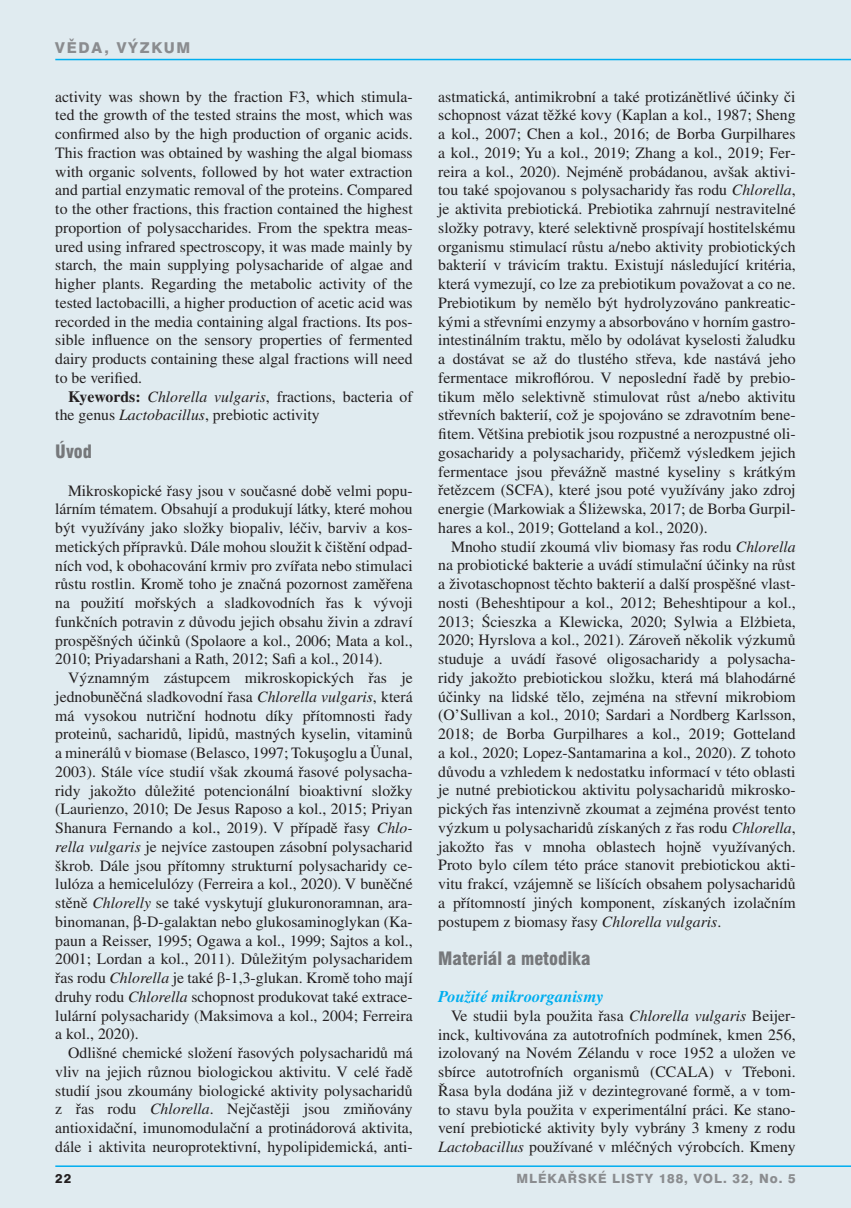
<style>
.page{position:relative;width:851px;height:1208px;background:#fff}
.page>*{position:absolute;margin:0;border:0;box-sizing:border-box;transform-origin:0 0}
.t1{font:900 condensed 18px "Swiss 721 BTCE";color:#76787b}
.t2{font:italic 700 16.5px "Times CE";color:#00aeef}
.t3{font:15.75px/18.8px "Times CE";color:#231f20;text-align:justify}
.t4{font:800 15px "Swiss 721 BTCE";letter-spacing:.12em;color:#8a8c8f}
.t5{font:800 12.75px "Swiss 721 BTCE";letter-spacing:.075em;color:#8a8c8f}
.t6{font:800 12.75px "Swiss 721 BTCE";color:#231f20}
.s1{font-weight:700}
.s2{font-style:italic}
</style>
<div class="page">
<div style="left:0;top:0;width:850px;height:1208px;background:#e0ebf0"></div>
<hr style="left:850px;top:0;width:1px;height:1208px;background:#e0ebf0">
<hr style="left:55px;top:59px;width:795px;height:1px;background:#00aeef">
<hr style="left:55px;top:1165px;width:795px;height:2px;background:#00aeef">
<p class="t4" style="left:55px;top:38px;width:137px">VĚDA, VÝZKUM</p>
<p class="t3" style="left:55px;top:87px;width:359px">activity was shown by the fraction F3, which stimula&shy;ted the growth of the tested strains the most, which was confirmed also by the high production of organic acids.<br>This fraction was obtained by washing the algal biomass with organic solvents, followed by hot water extraction and partial enzymatic removal of the proteins. Compared to the other fractions, this fraction contained the highest proportion of polysaccharides. From the spektra meas&shy;ured using infrared spectroscopy, it was made mainly by starch, the main supplying polysacharide of algae and higher plants. Regarding the metabolic activity of the tested lactobacilli, a higher production of acetic acid was recorded in the media containing algal fractions. Its pos&shy;sible influence on the sensory properties of fermented dairy products containing these algal fractions will need to be verified.</p>
<p class="t3" style="left:55px;top:387px;width:359px;text-indent:13px"><span class="s1">Kyewords:</span> <span class="s2">Chlorella vulgaris</span>, fractions, bacteria of the genus <span class="s2">Lactobacillus</span>, prebiotic activity</p>
<p class="t1" style="left:55px;top:439px;width:38px">Úvod</p>
<p class="t3" style="left:55px;top:481px;width:359px;text-indent:13px">Mikroskopické řasy jsou v současné době velmi popu&shy;lárním tématem. Obsahují a produkují látky, které mohou být využívány jako složky biopaliv, léčiv, barviv a kos&shy;metických přípravků. Dále mohou sloužit k čištění odpad&shy;ních vod, k obohacování krmiv pro zvířata nebo stimulaci růstu rostlin. Kromě toho je značná pozornost zaměřena na použití mořských a sladkovodních řas k vývoji funkčních potravin z důvodu jejich obsahu živin a zdraví prospěšných účinků (Spolaore a kol., 2006; Mata a kol., 2010; Priyadarshani a Rath, 2012; Safi a kol., 2014).</p>
<p class="t3" style="left:55px;top:668px;width:359px;text-indent:13px">Významným zástupcem mikroskopických řas je jednobuněčná sladkovodní řasa <span class="s2">Chlorella vulgaris</span>, která má vysokou nutriční hodnotu díky přítomnosti řady proteinů, sacharidů, lipidů, mastných kyselin, vitaminů a minerálů v biomase (Belasco, 1997; Tokuşoglu a Üunal, 2003). Stále více studií však zkoumá řasové polysacha&shy;ridy jakožto důležité potencionální bioaktivní složky (Laurienzo, 2010; De Jesus Raposo a kol., 2015; Priyan Shanura Fernando a kol., 2019). V případě řasy <span class="s2">Chlo&shy;rella vulgaris</span> je nejvíce zastoupen zásobní polysacharid škrob. Dále jsou přítomny strukturní polysacharidy ce&shy;lulóza a hemicelulózy (Ferreira a kol., 2020). V buněčné stěně <span class="s2">Chlorelly</span> se také vyskytují glukuronoramnan, ara&shy;binomanan, -D-galaktan nebo glukosaminoglykan (Ka&shy;paun a Reisser, 1995; Ogawa a kol., 1999; Sajtos a kol., 2001; Lordan a kol., 2011). Důležitým polysacharidem řas rodu <span class="s2">Chlorella</span> je také -1,3-glukan. Kromě toho mají druhy rodu <span class="s2">Chlorella</span> schopnost produkovat také extrace&shy;lulární polysacharidy (Maksimova a kol., 2004; Ferreira a kol., 2020).</p>
<p class="t3" style="left:55px;top:1043px;width:359px;text-indent:13px">Odlišné chemické složení řasových polysacharidů má vliv na jejich různou biologickou aktivitu. V celé řadě studií jsou zkoumány biologické aktivity polysacharidů z řas rodu <span class="s2">Chlorella</span>. Nejčastěji jsou zmiňovány antioxidační, imunomodulační a protinádorová aktivita, dále i aktivita neuroprotektivní, hypolipidemická, anti-</p>
<p class="t3" style="left:438px;top:87px;width:359px">astmatická, antimikrobní a také protizánětlivé účinky či schopnost vázat těžké kovy (Kaplan a kol., 1987; Sheng a kol., 2007; Chen a kol., 2016; de Borba Gurpilhares a kol., 2019; Yu a kol., 2019; Zhang a kol., 2019; Fer&shy;reira a kol., 2020). Nejméně probádanou, avšak aktivi&shy;tou také spojovanou s polysacharidy řas rodu <span class="s2">Chlorella</span>, je aktivita prebiotická. Prebiotika zahrnují nestravitelné složky potravy, které selektivně prospívají hostitelskému organismu stimulací růstu a/nebo aktivity probiotických bakterií v trávicím traktu. Existují následující kritéria, která vymezují, co lze za prebiotikum považovat a co ne.<br>Prebiotikum by nemělo být hydrolyzováno pankreatic&shy;kými a střevními enzymy a absorbováno v horním gastro&shy;intestinálním traktu, mělo by odolávat kyselosti žaludku a dostávat se až do tlustého střeva, kde nastává jeho fermentace mikroflórou. V neposlední řadě by prebio&shy;tikum mělo selektivně stimulovat růst a/nebo aktivitu střevních bakterií, což je spojováno se zdravotním bene&shy;fitem. Většina prebiotik jsou rozpustné a nerozpustné oli&shy;gosacharidy a polysacharidy, přičemž výsledkem jejich fermentace jsou převážně mastné kyseliny s krátkým řetězcem (SCFA), které jsou poté využívány jako zdroj energie (Markowiak a Śliżewska, 2017; de Borba Gurpil&shy;hares a kol., 2019; Gotteland a kol., 2020).</p>
<p class="t3" style="left:438px;top:537px;width:359px;text-indent:13px">Mnoho studií zkoumá vliv biomasy řas rodu <span class="s2">Chlorella </span>na probiotické bakterie a uvádí stimulační účinky na růst a životaschopnost těchto bakterií a další prospěšné vlast&shy;nosti (Beheshtipour a kol., 2012; Beheshtipour a kol., 2013; Ścieszka a Klewicka, 2020; Sylwia a Elżbieta, 2020; Hyrslova a kol., 2021). Zároveň několik výzkumů studuje a uvádí řasové oligosacharidy a polysacha&shy;ridy jakožto prebiotickou složku, která má blahodárné účinky na lidské tělo, zejména na střevní mikrobiom (O’Sullivan a kol., 2010; Sardari a Nordberg Karlsson, 2018; de Borba Gurpilhares a kol., 2019; Gotteland a kol., 2020; Lopez-Santamarina a kol., 2020). Z tohoto důvodu a vzhledem k nedostatku informací v této oblasti je nutné prebiotickou aktivitu polysacharidů mikrosko&shy;pických řas intenzivně zkoumat a zejména provést tento výzkum u polysacharidů získaných z řas rodu <span class="s2">Chlorella</span>, jakožto řas v mnoha oblastech hojně využívaných.<br>Proto bylo cílem této práce stanovit prebiotickou akti&shy;vitu frakcí, vzájemně se lišících obsahem polysacharidů a přítomností jiných komponent, získaných izolačním postupem z biomasy řasy <span class="s2">Chlorella vulgaris</span>.</p>
<p class="t1" style="left:438px;top:946px;width:154px">Materiál a metodika</p>
<p class="t2" style="left:438px;top:986px;width:167px">Použité mikroorganismy</p>
<p class="t3" style="left:438px;top:1006px;width:359px;text-indent:13px">Ve studii byla použita řasa <span class="s2">Chlorella vulgaris</span> Beijer&shy;inck, kultivována za autotrofních podmínek, kmen 256, izolovaný na Novém Zélandu v roce 1952 a uložen ve sbírce autotrofních organismů (CCALA) v Třeboni.<br>Řasa byla dodána již v dezintegrované formě, a v tom&shy;to stavu byla použita v experimentální práci. Ke stano&shy;vení prebiotické aktivity byly vybrány 3 kmeny z rodu <span class="s2">Lactobacillus</span> používané v mléčných výrobcích. Kmeny</p>
<p class="t6" style="left:55px;top:1170px;width:18px">22</p>
<p class="t5" style="left:516px;top:1170px;width:280px">MLÉKAŘSKÉ LISTY 188, VOL. 32, NO. 5</p>
</div>
